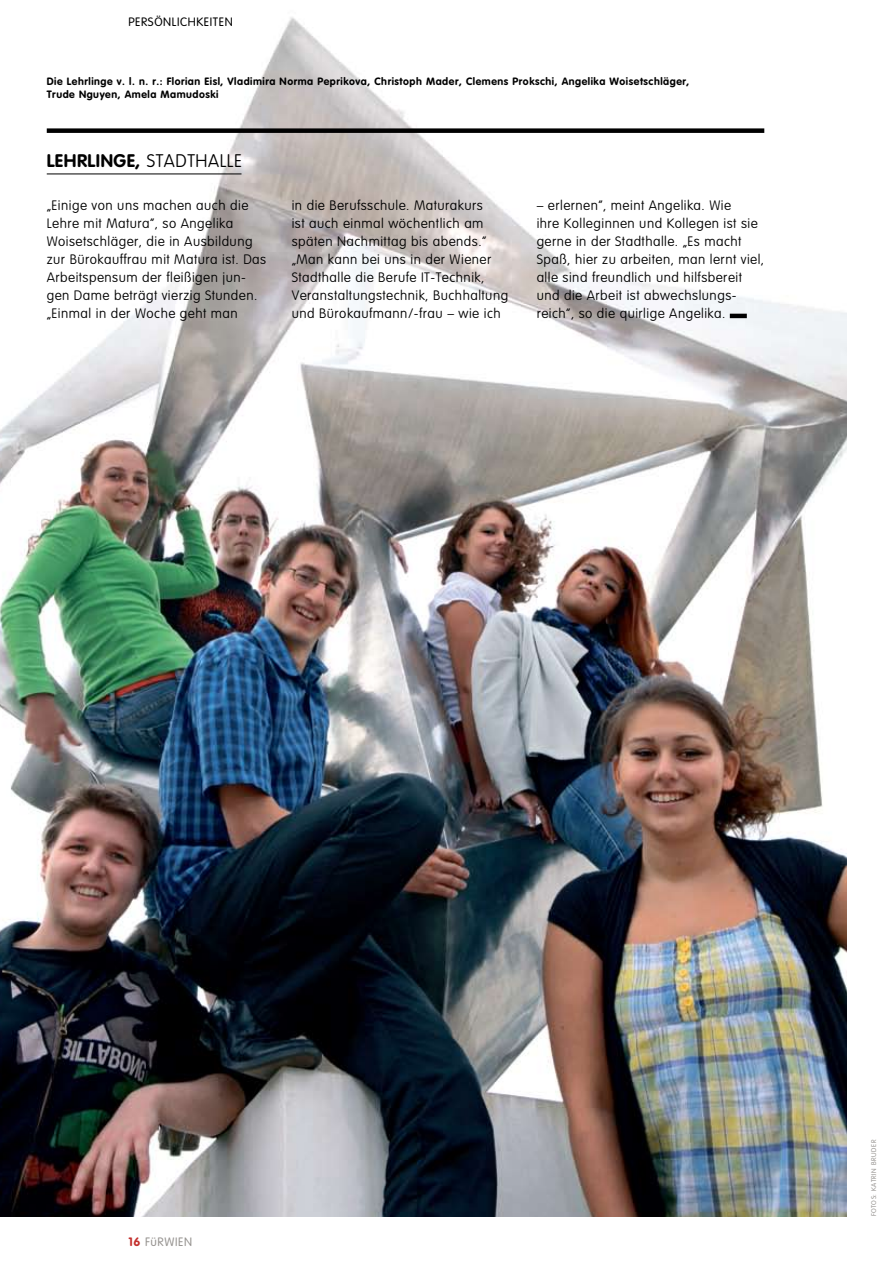
<style>
.page{position:relative;width:893px;height:1263px;background:#fff}
.page>*{position:absolute;margin:0;border:0;box-sizing:border-box;transform-origin:0 0}
.t1{font:700 18px "VAG Rounded";letter-spacing:.03em;color:#000}
.t2{font:100 13.5px/18px "VAG Rounded";letter-spacing:.035em;color:#000}
.t3{font:300 12px "VAG Rounded";letter-spacing:.05em;color:#000}
.t4{font:300 12px "VAG Rounded";letter-spacing:.05em;color:#979491}
.t5{font:700 10.5px/12.6px "VAG Rounded";letter-spacing:.05em;color:#000}
.t6{font:300 6.75px "VAG Rounded";letter-spacing:.085em;color:#979491}
.s1{font-weight:100}
.s2{font-weight:700;color:#c32f2d}
</style>
<div class="page">
<img style="left:0;top:17px;width:846px;height:1199px">
<div style="left:47px;top:128px;width:717px;height:5px;background:#000"></div>
<hr style="left:47px;top:173px;width:194px;height:1px;background:#000">
<hr style="left:730px;top:314px;width:17px;height:4px;background:#000">
<p class="t3" style="left:128px;top:15px;width:106px">PERSÖNLICHKEITEN</p>
<p class="t5" style="left:47px;top:75px;width:644px">Die Lehrlinge v. l. n. r.: Florian Eisl, Vladimira Norma Peprikova, Christoph Mader, Clemens Prokschi, Angelika Woisetschläger,<br>Trude Nguyen, Amela Mamudoski</p>
<h1 class="t1" style="left:47px;top:150px;width:197px">Lehrlinge, <span class="s1">Stadthalle</span></h1>
<p class="t2" style="left:47px;top:197px;width:221px">„Einige von uns machen auch die<br>Lehre mit Matura“, so Angelika<br>Woisetschläger, die in Ausbildung zur Bürokauffrau mit Matura ist. Das<br>Arbeitspensum der fleißigen jun&shy;gen Dame beträgt vierzig Stunden. „Einmal in der Woche geht man</p>
<p class="t2" style="left:292px;top:197px;width:218px">in die Berufsschule. Maturakurs<br>ist auch einmal wöchentlich am späten Nachmittag bis abends.“ „Man kann bei uns in der Wiener Stadthalle die Berufe IT-Technik, Veranstaltungstechnik, Buchhaltung und Bürokaufmann/-frau – wie ich</p>
<p class="t2" style="left:537px;top:197px;width:229px">– erlernen“, meint Angelika. Wie<br>ihre Kolleginnen und Kollegen ist sie gerne in der Stadthalle. „Es macht Spaß, hier zu arbeiten, man lernt viel, alle sind freundlich und hilfsbereit und die Arbeit ist abwechslungs&shy;reich“, so die quirlige Angelika.</p>
<p class="t4" style="left:128px;top:1235px;width:65px"><span class="s2">16</span> FüRWIEN</p>
<p class="t6" style="left:870px;top:1216px;width:77px;rotate:-90deg">FOTOS: Katrin Bruder</p>
</div>
